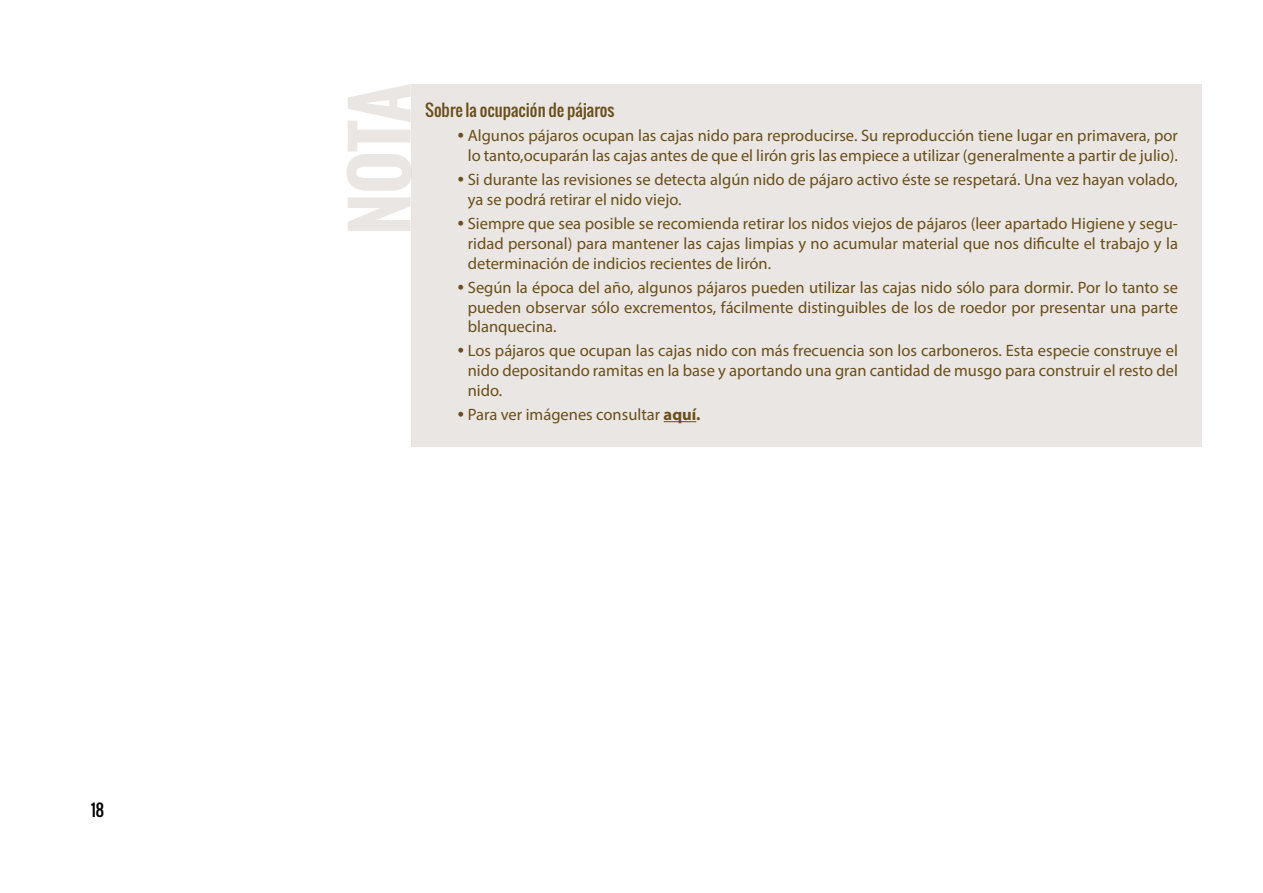
<style>
.page{position:relative;width:1263px;height:893px;background:#fff}
.page>*{position:absolute;margin:0;border:0;box-sizing:border-box;transform-origin:0 0}
.t1{font:16.5px/19.8px "Myriad Pro";color:#694f1a;text-align:justify}
.t2{font:16.5px "Oswald";color:#694f1a}
.t3{font:16.5px "Oswald";color:#000}
.s1{font-family:"Bodoni Svty Two ITCTT";font-weight:700}
.s2{font-weight:700}
</style>
<div class="page">
<div style="left:411px;top:84px;width:791px;height:362px;background:#eae6e3"></div>
<svg style="left:347px;top:84px;width:65px;height:147px"></svg>
<hr style="left:664px;top:421px;width:32px;height:1px;background:#694f1a">
<p class="t3" style="left:91px;top:797px;width:15px">18</p>
<p class="t2" style="left:425px;top:98px;width:191px">Sobre la ocupación de pájaros</p>
<p class="t1" style="left:455px;top:126px;width:724px;text-align:right"><span class="s1">•</span>Algunos pájaros ocupan las cajas nido para reproducirse. Su reproducción tiene lugar en primavera, por lo tanto,ocuparán las cajas antes de que el lirón gris las empiece a utilizar (generalmente a partir de julio).</p>
<p class="t1" style="left:468px;top:170px;width:712px;text-indent:-13px"><span class="s1">•</span>Si durante las revisiones se detecta algún nido de pájaro activo éste se respetará. Una vez hayan volado, ya se podrá retirar el nido viejo.</p>
<p class="t1" style="left:468px;top:213px;width:712px;text-indent:-13px"><span class="s1">•</span>Siempre que sea posible se recomienda retirar los nidos viejos de pájaros (leer apartado Higiene y segu&shy;ridad personal) para mantener las cajas limpias y no acumular material que nos dificulte el trabajo y la determinación de indicios recientes de lirón.</p>
<p class="t1" style="left:468px;top:277px;width:712px;text-indent:-13px"><span class="s1">•</span>Según la época del año, algunos pájaros pueden utilizar las cajas nido sólo para dormir. Por lo tanto se pueden observar sólo excrementos, fácilmente distinguibles de los de roedor por presentar una parte blanquecina.</p>
<p class="t1" style="left:468px;top:341px;width:712px;text-indent:-13px"><span class="s1">•</span>Los pájaros que ocupan las cajas nido con más frecuencia son los carboneros. Esta especie construye el nido depositando ramitas en la base y aportando una gran cantidad de musgo para construir el resto del nido.</p>
<p class="t1" style="left:455px;top:404px;width:247px"><span class="s1">•</span>Para ver imágenes consultar <span class="s2">aquí.</span></p>
</div>
